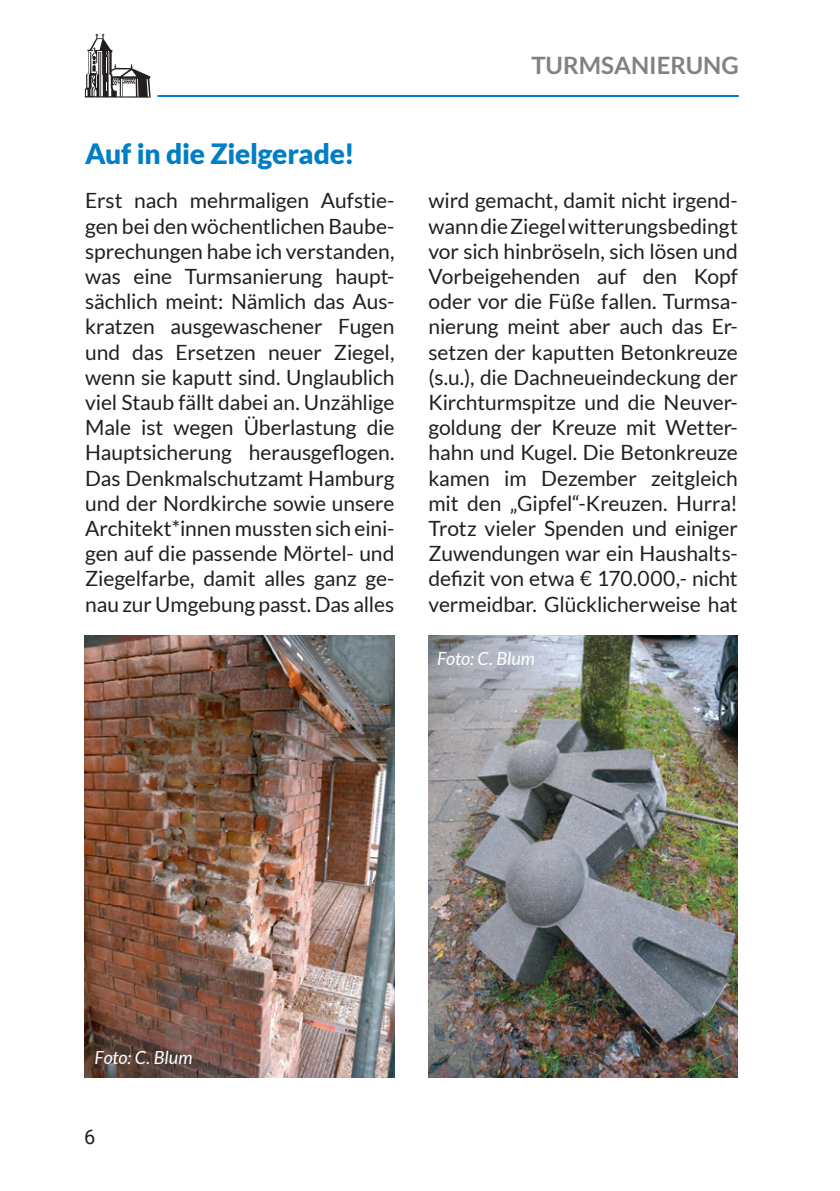
<style>
.page{position:relative;width:840px;height:1191px;background:#fff}
.page>*{position:absolute;margin:0;border:0;box-sizing:border-box;transform-origin:0 0}
.Titel_14p{font:900 28px "Lato";letter-spacing:-.01em;color:#007ec5}
.Titel_20p{font:700 24px "Lato";color:#808285}
.Fließtext{font:21px/25.2px "Lato";letter-spacing:-.005em;color:#231f20;text-align:justify}
.t1{font:20px "Roboto";color:#231f20}
.BU{font:italic 18px "Lato";color:#fff}
</style>
<div class="page">
<hr style="left:157px;top:95px;width:581px;height:2px;background:#007ec5">
<svg style="left:85px;top:34px;width:66px;height:64px"></svg>
<img style="left:428px;top:635px;width:309px;height:442px">
<img style="left:84px;top:635px;width:310px;height:442px">
<p class="Titel_14p" style="left:85px;top:138px;width:271px">Auf in die Zielgerade!</p>
<p class="Fließtext" style="left:85px;top:188px;width:311px">Erst nach mehrmaligen Aufstie&shy;gen bei den wöchentlichen Baube&shy;sprechungen habe ich verstanden, was eine Turmsanierung haupt&shy;sächlich meint: Nämlich das Aus&shy;kratzen ausgewaschener Fugen und das Ersetzen neuer Ziegel, wenn sie kaputt sind. Unglaublich viel Staub fällt dabei an. Unzählige Male ist wegen Überlastung die Hauptsicherung herausgeflogen.<br>Das Denkmalschutzamt Hamburg und der Nordkirche sowie unsere Architekt*innen mussten sich eini&shy;gen auf die passende Mörtel- und Ziegelfarbe, damit alles ganz ge&shy;nau zur Umgebung passt. Das alles</p>
<p class="Titel_20p" style="left:531px;top:52px;width:209px">TURMSANIERUNG</p>
<p class="Fließtext" style="left:428px;top:188px;width:311px">wird gemacht, damit nicht irgend&shy;wann die Ziegel witterungsbedingt vor sich hinbröseln, sich lösen und Vorbeigehenden auf den Kopf oder vor die Füße fallen. Turmsa&shy;nierung meint aber auch das Er&shy;setzen der kaputten Betonkreuze (s.u.), die Dachneueindeckung der Kirchturmspitze und die Neuver&shy;goldung der Kreuze mit Wetter&shy;hahn und Kugel. Die Betonkreuze kamen im Dezember zeitgleich mit den „Gipfel“-Kreuzen. Hurra!<br>Trotz vieler Spenden und einiger Zuwendungen war ein Haushalts&shy;defizit von etwa € 170.000,- nicht vermeidbar. Glücklicherweise hat</p>
<p class="BU" style="left:437px;top:648px;width:99px">Foto: C. Blum</p>
<p class="BU" style="left:94px;top:1047px;width:99px">Foto: C. Blum</p>
<p class="t1" style="left:84px;top:1122px;width:13px">6</p>
</div>
